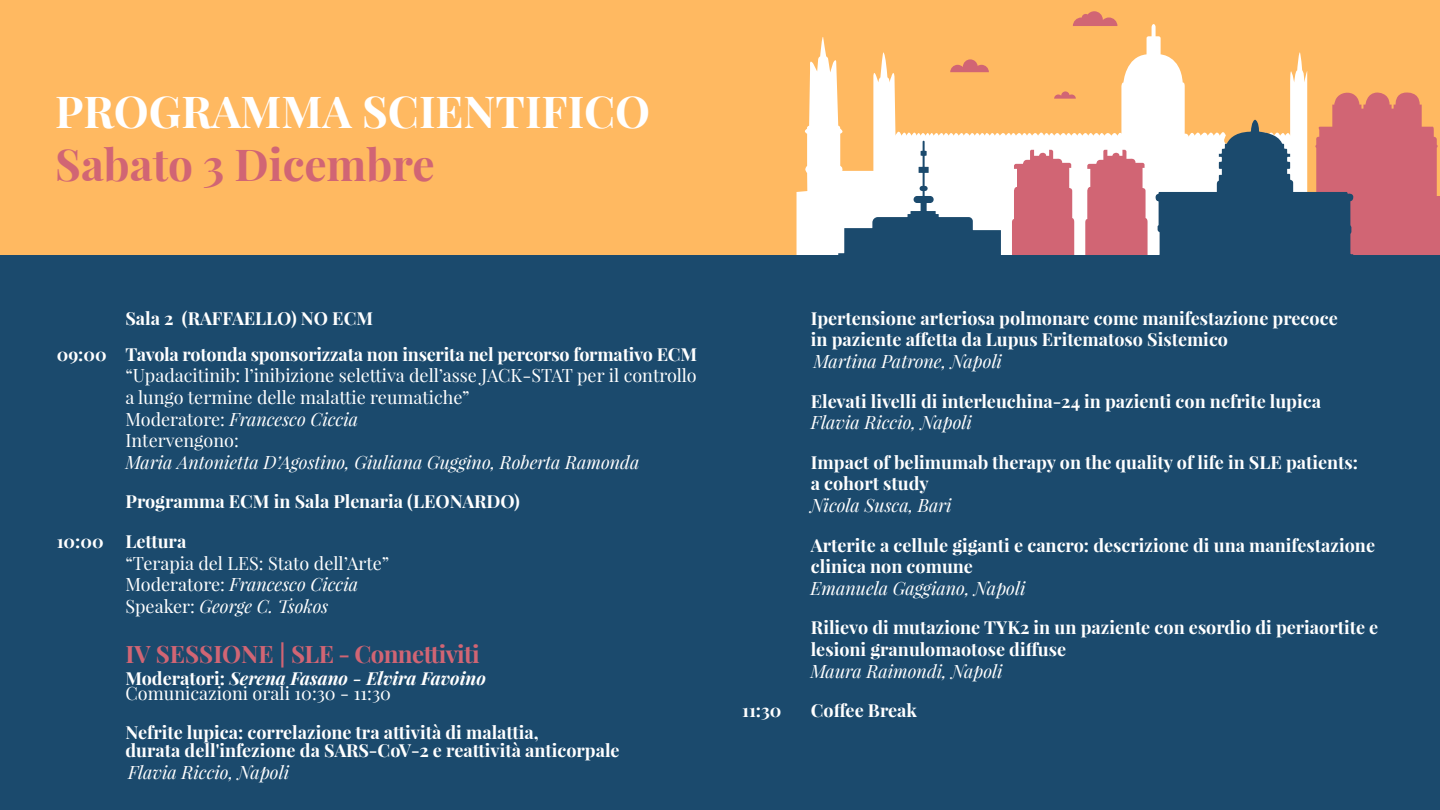
<style>
.page{position:relative;width:1440px;height:810px;background:#fff}
.page>*{position:absolute;margin:0;border:0;box-sizing:border-box;transform-origin:0 0}
.t1{font:700 44.17px "Playfair Display";color:#fff}
.t2{font:700 44.17px "Playfair Display";color:#d16574}
.t3{font:700 24.08px "Playfair Display";letter-spacing:-.025em;color:#d16574}
.t4{font:18.08px "Playfair Display";color:#fff}
.t5{font:700 18px/21.6px "Playfair Display";color:#fff}
.t6{font:18px/21.6px "Playfair Display";color:#fff}
.t7{font:italic 18px "Playfair Display";color:#fff}
.t8{font:italic 700 18px "Playfair Display";color:#fff}
.s1{font-style:italic}
.s2{font-style:normal}
</style>
<div class="page">
<div style="left:0;top:0;width:1440px;height:425px;background:#ffb961"></div>
<svg style="left:797px;top:24px;width:510px;height:231px"></svg>
<svg style="left:1156px;top:92px;width:284px;height:163px"></svg>
<svg style="left:1012px;top:150px;width:62px;height:105px"></svg>
<svg style="left:1085px;top:150px;width:63px;height:105px"></svg>
<svg style="left:838px;top:141px;width:163px;height:114px"></svg>
<svg style="left:950px;top:59px;width:39px;height:13px"></svg>
<svg style="left:1054px;top:91px;width:22px;height:8px"></svg>
<svg style="left:1073px;top:11px;width:44px;height:15px"></svg>
<div style="left:0;top:255px;width:1440px;height:555px;background:#1b4a6d"></div>
<h1 class="t1" style="left:55px;top:84px;width:596px">PROGRAMMA SCIENTIFICO</h1>
<h1 class="t2" style="left:55px;top:137px;width:381px">Sabato 3 Dicembre</h1>
<p class="t5" style="left:57px;top:300px;width:642px;line-height:36px;text-indent:69px">Sala 2 (RAFFAELLO) NO ECM<br>09:00 Tavola rotonda sponsorizzata non inserita nel percorso formativo ECM</p>
<p class="t6" style="left:125px;top:365px;width:573px">“Upadacitinib: l’inibizione selettiva dell’asse JACK-STAT per il controllo a lungo termine delle malattie reumatiche”<br>Moderatore: <span class="s1">Francesco Ciccia<br></span>Intervengono:</p>
<p class="t7" style="left:125px;top:450px;width:515px">Maria Antonietta D’Agostino, Giuliana Guggino, Roberta Ramonda</p>
<p class="t5" style="left:57px;top:482px;width:465px;line-height:39.6px;text-indent:69px">Programma ECM in Sala Plenaria (LEONARDO)<br>10:00 Lettura</p>
<p class="t6" style="left:125px;top:552px;width:265px">“Terapia del LES: Stato dell’Arte”<br>Moderatore: <span class="s1">Francesco Ciccia<br></span>Speaker: <span class="s1">George C. Tsokos</span></p>
<h2 class="t3" style="left:125px;top:639px;width:356px">IV SESSIONE | SLE - Connettiviti</h2>
<p class="t8" style="left:125px;top:666px;width:362px"><span class="s2">Moderatori:</span> Serena Fasano - Elvira Favoino</p>
<p class="t4" style="left:126px;top:682px;width:267px">Comunicazioni orali 10:30 - 11:30</p>
<p class="t5" style="left:125px;top:724px;width:496px;line-height:18px">Nefrite lupica: correlazione tra attività di malattia,<br>durata dell'infezione da SARS-CoV-2 e reattività anticorpale</p>
<p class="t7" style="left:128px;top:760px;width:163px">Flavia Riccio, Napoli</p>
<p class="t5" style="left:811px;top:307px;width:528px">Ipertensione arteriosa polmonare come manifestazione precoce in paziente affetta da Lupus Eritematoso Sistemico</p>
<p class="t7" style="left:813px;top:349px;width:190px">Martina Patrone, Napoli</p>
<p class="t5" style="left:811px;top:390px;width:512px">Elevati livelli di interleuchina-24 in pazienti con nefrite lupica</p>
<p class="t7" style="left:811px;top:410px;width:163px">Flavia Riccio, Napoli</p>
<p class="t5" style="left:811px;top:451px;width:549px">Impact of belimumab therapy on the quality of life in SLE patients: a cohort study</p>
<p class="t7" style="left:810px;top:493px;width:143px">Nicola Susca, Bari</p>
<p class="t5" style="left:811px;top:534px;width:566px">Arterite a cellule giganti e cancro: descrizione di una manifestazione clinica non comune</p>
<p class="t7" style="left:810px;top:576px;width:217px">Emanuela Gaggiano, Napoli</p>
<p class="t5" style="left:811px;top:617px;width:569px">Rilievo di mutazione TYK2 in un paziente con esordio di periaortite e lesioni granulomaotose diffuse</p>
<p class="t7" style="left:810px;top:659px;width:194px">Maura Raimondi, Napoli</p>
<p class="t5" style="left:742px;top:699px;width:41px">11:30</p>
<p class="t5" style="left:811px;top:699px;width:108px">Coffee Break</p>
</div>
